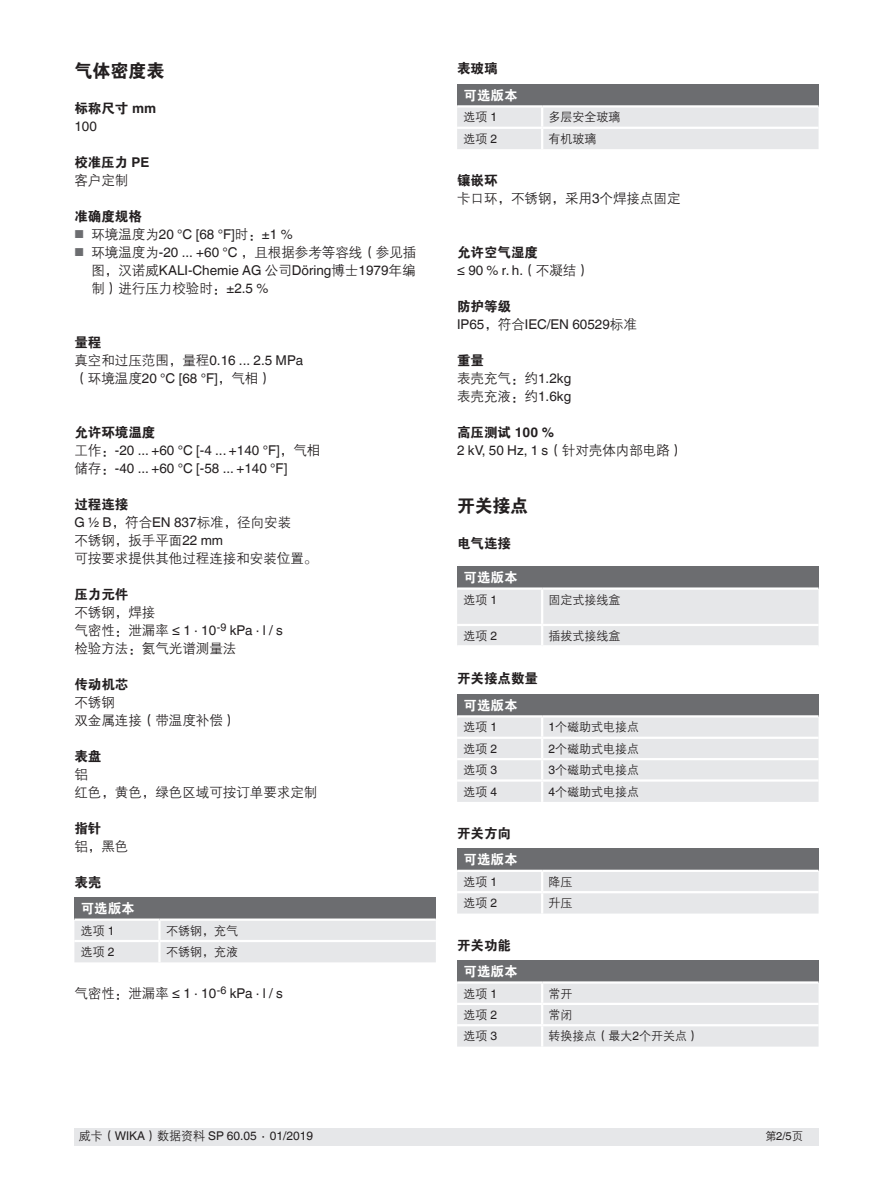
<style>
.page{position:relative;width:893px;height:1188px;background:#fff}
.page>*{position:absolute;margin:0;border:0;box-sizing:border-box;transform-origin:0 0}
.t1{font:18px "FZDHTJW GB1 0";color:#231f20}
.t2{font:13.5px/18px "Helvetica World";color:#231f20}
.t3{font:13.5px/18px "FZZDXJW GB1 0";color:#231f20}
.t4{font:13.5px "FZDHTJW GB1 0";color:#231f20}
.t5{font:13.5px "FZDHTJW GB1 0";color:#fff}
.t6{font:12px/21px "FZZDXJW GB1 0";color:#231f20}
.t7{font:12px "Helvetica World";color:#231f20}
.t8{font:11.25px "Helvetica World";color:#231f20}
.s1{font-family:"Helvetica World";font-weight:700}
.s2{font-size:11.55px;color:#6c6d70}
.s3{font-family:"FZZDXJW GB1 0"}
.s4{font-family:"Helvetica World";font-size:11.55px;color:#6c6d70}
.s5{font-family:"Helvetica World"}
</style>
<div class="page">
<div style="left:74px;top:1128px;width:745px;height:17px;background:#e6e7e9"></div>
<div style="left:74px;top:897px;width:362px;height:23px;background:#6c6d70"></div>
<div style="left:74px;top:921px;width:362px;height:41px;background:#e6e7e9"></div>
<hr style="left:74px;top:919px;width:85px;height:2px;background:#fff">
<hr style="left:159px;top:919px;width:277px;height:2px;background:#fff">
<hr style="left:158px;top:921px;width:3px;height:19px;background:#fff">
<hr style="left:74px;top:940px;width:85px;height:2px;background:#fff">
<hr style="left:159px;top:940px;width:277px;height:2px;background:#fff">
<hr style="left:158px;top:942px;width:3px;height:20px;background:#fff">
<div style="left:457px;top:84px;width:361px;height:22px;background:#6c6d70"></div>
<hr style="left:457px;top:105px;width:85px;height:3px;background:#fff">
<hr style="left:542px;top:105px;width:276px;height:3px;background:#fff">
<div style="left:457px;top:106px;width:361px;height:43px;background:#e6e7e9"></div>
<hr style="left:457px;top:127px;width:85px;height:2px;background:#fff">
<hr style="left:542px;top:127px;width:276px;height:2px;background:#fff">
<hr style="left:541px;top:129px;width:2px;height:20px;background:#fff">
<div style="left:457px;top:566px;width:361px;height:23px;background:#6c6d70"></div>
<hr style="left:457px;top:587px;width:85px;height:3px;background:#fff">
<hr style="left:542px;top:587px;width:276px;height:3px;background:#fff">
<div style="left:457px;top:590px;width:361px;height:55px;background:#e6e7e9"></div>
<div style="left:457px;top:694px;width:361px;height:22px;background:#6c6d70"></div>
<hr style="left:457px;top:715px;width:85px;height:3px;background:#fff">
<hr style="left:542px;top:715px;width:276px;height:3px;background:#fff">
<svg style="left:457px;top:716px;width:361px;height:86px;background:#e7e8ea"></svg>
<hr style="left:457px;top:779px;width:85px;height:3px;background:#fff">
<hr style="left:542px;top:779px;width:276px;height:3px;background:#fff">
<hr style="left:541px;top:782px;width:2px;height:20px;background:#fff">
<div style="left:457px;top:848px;width:361px;height:23px;background:#6c6d70"></div>
<hr style="left:457px;top:870px;width:85px;height:2px;background:#fff">
<hr style="left:542px;top:870px;width:276px;height:2px;background:#fff">
<div style="left:457px;top:872px;width:361px;height:42px;background:#e6e7e9"></div>
<hr style="left:457px;top:891px;width:85px;height:2px;background:#fff">
<hr style="left:542px;top:891px;width:276px;height:2px;background:#fff">
<hr style="left:541px;top:893px;width:2px;height:21px;background:#fff">
<div style="left:457px;top:960px;width:361px;height:23px;background:#6c6d70"></div>
<hr style="left:457px;top:981px;width:85px;height:3px;background:#fff">
<hr style="left:542px;top:981px;width:276px;height:3px;background:#fff">
<div style="left:457px;top:984px;width:361px;height:63px;background:#e6e7e9"></div>
<hr style="left:457px;top:1024px;width:85px;height:2px;background:#fff">
<hr style="left:542px;top:1024px;width:276px;height:2px;background:#fff">
<hr style="left:541px;top:1026px;width:2px;height:21px;background:#fff">
<h1 class="t1" style="left:74px;top:61px;width:91px">气体密度表</h1>
<p class="t4" style="left:74px;top:101px;width:83px">标称尺寸 <span class="s1">mm</span></p>
<p class="t2" style="left:74px;top:117px;width:24px">100</p>
<p class="t4" style="left:74px;top:155px;width:76px">校准压力 <span class="s1">PE</span></p>
<p class="t3" style="left:74px;top:172px;width:55px">客户定制</p>
<p class="t4" style="left:74px;top:209px;width:69px">准确度规格</p>
<p class="t2" style="left:74px;top:225px;width:220px"><span class="s2">■</span> <span class="s3">环境温度为</span>20 °C [68 °F]<span class="s3">时：</span>±1 %</p>
<p class="t3" style="left:74px;top:244px;width:344px"><span class="s4">■</span> 环境温度为<span class="s5">-20 ... +60 °C</span> ，且根据参考等容线（参见插</p>
<p class="t2" style="left:91px;top:261px;width:326px"><span class="s3">图，汉诺威</span>KALI-Chemie AG <span class="s3">公司</span>Döring<span class="s3">博士</span>1979<span class="s3">年编</span></p>
<p class="t3" style="left:91px;top:280px;width:178px">制）进行压力校验时：<span class="s5">±2.5 %</span></p>
<p class="t4" style="left:74px;top:335px;width:28px">量程</p>
<p class="t2" style="left:74px;top:351px;width:230px"><span class="s3">真空和过压范围，量程</span>0.16 ... 2.5 MPa<span class="s3">（环境温度</span>20 °C [68 °F]<span class="s3">，气相）</span></p>
<p class="t4" style="left:74px;top:425px;width:82px">允许环境温度</p>
<p class="t2" style="left:74px;top:441px;width:247px"><span class="s3">工作：</span>-20 ... +60 °C [-4 ... +140 °F]<span class="s3">，气相储存：</span>-40 ... +60 °C [-58 ... +140 °F]</p>
<p class="t4" style="left:74px;top:497px;width:55px">过程连接</p>
<p class="t3" style="left:74px;top:514px;width:244px"><span class="s5">G ½ B</span>，符合<span class="s5">EN 837</span>标准，径向安装<br>不锈钢，扳手平面<span class="s5">22 mm<br></span>可按要求提供其他过程连接和安装位置。</p>
<p class="t4" style="left:74px;top:587px;width:55px">压力元件</p>
<p class="t3" style="left:74px;top:604px;width:82px">不锈钢，焊接</p>
<p class="t2" style="left:74px;top:621px;width:210px"><span class="s3">气密性：泄漏率</span> ≤ 1 · 10<sup>-9</sup> kPa · l / s</p>
<p class="t3" style="left:74px;top:640px;width:163px">检验方法：氦气光谱测量法</p>
<p class="t4" style="left:74px;top:677px;width:55px">传动机芯</p>
<p class="t3" style="left:74px;top:694px;width:163px">不锈钢<br>双金属连接（带温度补偿）</p>
<p class="t4" style="left:74px;top:749px;width:28px">表盘</p>
<p class="t3" style="left:74px;top:766px;width:244px">铝<br>红色，黄色，绿色区域可按订单要求定制</p>
<p class="t4" style="left:74px;top:821px;width:28px">指针</p>
<p class="t3" style="left:74px;top:838px;width:55px">铝，黑色</p>
<p class="t4" style="left:74px;top:875px;width:28px">表壳</p>
<p class="t5" style="left:81px;top:901px;width:55px">可选版本</p>
<p class="t6" style="left:166px;top:920px;width:73px">不锈钢，充气不锈钢，充液</p>
<p class="t6" style="left:81px;top:920px;width:35px">选项 <span class="s5">1</span>选项 <span class="s5">2</span></p>
<p class="t2" style="left:74px;top:985px;width:210px"><span class="s3">气密性：泄漏率</span> ≤ 1 · 10<sup>-6</sup> kPa · l / s</p>
<p class="t4" style="left:457px;top:61px;width:42px">表玻璃</p>
<p class="t5" style="left:463px;top:88px;width:55px">可选版本</p>
<p class="t6" style="left:463px;top:107px;width:35px">选项 <span class="s5">1</span></p>
<p class="t6" style="left:549px;top:107px;width:73px">多层安全玻璃</p>
<p class="t6" style="left:463px;top:129px;width:35px">选项 <span class="s5">2</span></p>
<p class="t6" style="left:549px;top:129px;width:49px">有机玻璃</p>
<p class="t4" style="left:457px;top:173px;width:42px">镶嵌环</p>
<p class="t3" style="left:457px;top:190px;width:225px">卡口环，不锈钢，采用<span class="s5">3</span>个焊接点固定</p>
<p class="t4" style="left:457px;top:245px;width:82px">允许空气湿度</p>
<p class="t2" style="left:457px;top:261px;width:134px">≤ 90 % r. h.<span class="s3">（不凝结）</span></p>
<p class="t4" style="left:457px;top:299px;width:55px">防护等级</p>
<p class="t2" style="left:457px;top:315px;width:181px">IP65<span class="s3">，符合</span>IEC/EN 60529<span class="s3">标准</span></p>
<p class="t4" style="left:457px;top:353px;width:28px">重量</p>
<p class="t3" style="left:457px;top:370px;width:116px">表壳充气：约<span class="s5">1.2kg</span>表壳充液：约<span class="s5">1.6kg</span></p>
<p class="t2" style="left:457px;top:441px;width:228px">2 kV, 50 Hz, 1 s<span class="s3">（针对壳体内部电路）</span></p>
<p class="t4" style="left:457px;top:425px;width:98px">高压测试 <span class="s1">100 %</span></p>
<h1 class="t1" style="left:457px;top:496px;width:73px">开关接点</h1>
<p class="t4" style="left:457px;top:536px;width:55px">电气连接</p>
<p class="t5" style="left:463px;top:570px;width:55px">可选版本</p>
<p class="t6" style="left:463px;top:589px;width:35px">选项 <span class="s5">1</span></p>
<p class="t6" style="left:549px;top:589px;width:73px">固定式接线盒</p>
<p class="t6" style="left:463px;top:626px;width:35px">选项 <span class="s5">2</span></p>
<p class="t6" style="left:549px;top:626px;width:73px">插拔式接线盒</p>
<p class="t4" style="left:457px;top:671px;width:82px">开关接点数量</p>
<p class="t5" style="left:463px;top:698px;width:55px">可选版本</p>
<p class="t6" style="left:463px;top:717px;width:35px">选项 <span class="s5">1</span></p>
<p class="t6" style="left:549px;top:717px;width:92px"><span class="s5">1</span>个磁助式电接点</p>
<p class="t6" style="left:463px;top:739px;width:35px">选项 <span class="s5">2</span></p>
<p class="t6" style="left:549px;top:739px;width:92px"><span class="s5">2</span>个磁助式电接点</p>
<p class="t6" style="left:463px;top:760px;width:35px">选项 <span class="s5">3</span></p>
<p class="t6" style="left:549px;top:760px;width:92px"><span class="s5">3</span>个磁助式电接点</p>
<p class="t6" style="left:463px;top:781px;width:35px">选项 <span class="s5">4</span></p>
<p class="t6" style="left:549px;top:781px;width:92px"><span class="s5">4</span>个磁助式电接点</p>
<p class="t4" style="left:457px;top:826px;width:55px">开关方向</p>
<p class="t5" style="left:463px;top:852px;width:55px">可选版本</p>
<p class="t6" style="left:463px;top:872px;width:35px">选项 <span class="s5">1</span></p>
<p class="t6" style="left:549px;top:872px;width:25px">降压</p>
<p class="t6" style="left:463px;top:893px;width:35px">选项 <span class="s5">2</span></p>
<p class="t6" style="left:549px;top:893px;width:25px">升压</p>
<p class="t4" style="left:457px;top:937px;width:55px">开关功能</p>
<p class="t5" style="left:463px;top:964px;width:55px">可选版本</p>
<p class="t6" style="left:463px;top:983px;width:35px">选项 <span class="s5">1</span></p>
<p class="t6" style="left:549px;top:983px;width:25px">常开</p>
<p class="t6" style="left:463px;top:1005px;width:35px">选项 <span class="s5">2</span></p>
<p class="t6" style="left:549px;top:1005px;width:25px">常闭</p>
<p class="t6" style="left:463px;top:1026px;width:35px">选项 <span class="s5">3</span></p>
<p class="t6" style="left:549px;top:1026px;width:152px">转换接点（最大<span class="s5">2</span>个开关点）</p>
<p class="t7" style="left:79px;top:1129px;width:236px"><span class="s3">威卡（</span>WIKA<span class="s3">）数据资料</span> SP 60.05 ∙ 01/2019</p>
<p class="t8" style="left:765px;top:1130px;width:39px"><span class="s3">第</span>2/5<span class="s3">页</span></p>
</div>
